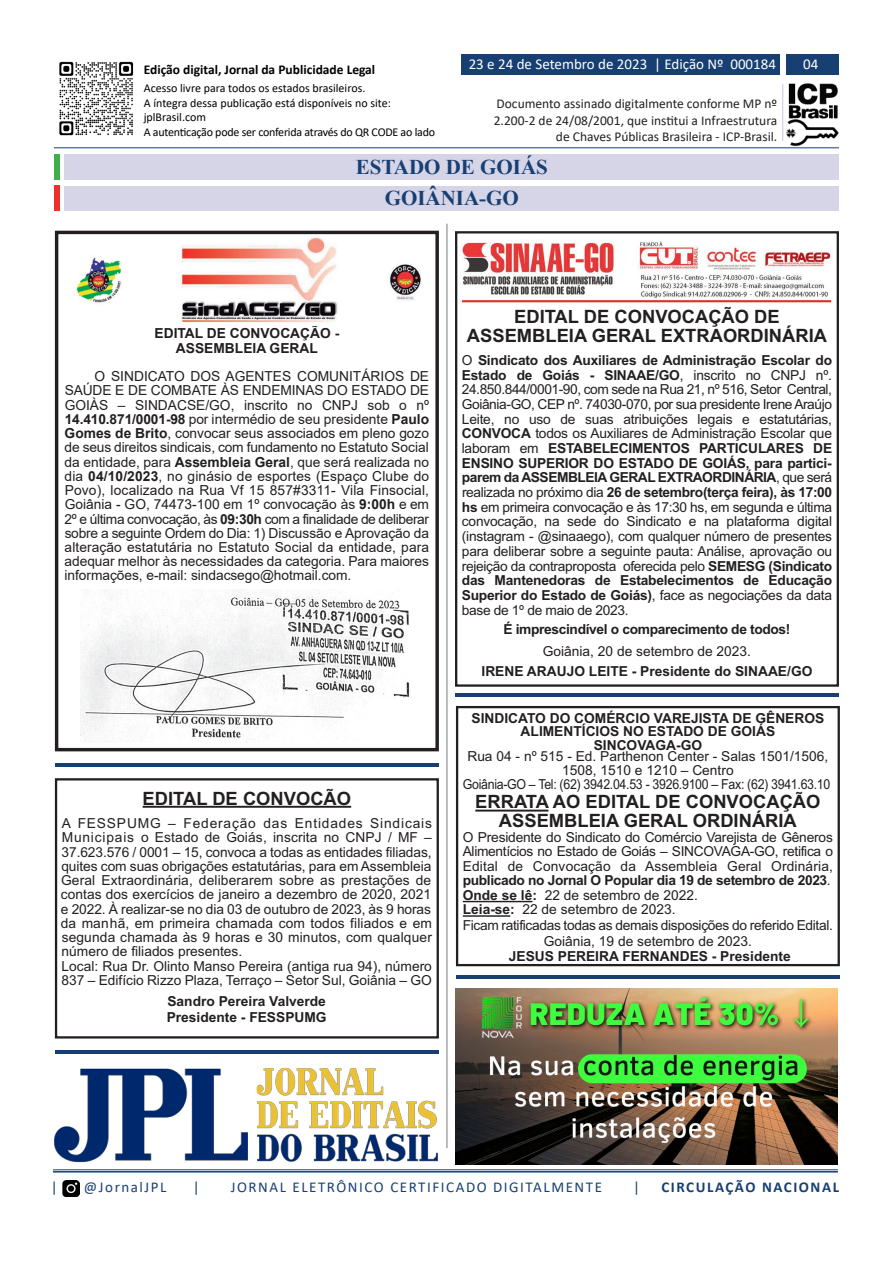
<style>
.page{position:relative;width:893px;height:1263px;background:#fff}
.page>*{position:absolute;margin:0;border:0;box-sizing:border-box;transform-origin:0 0}
.t1{font:700 21px/31.2px "Times New Roman";color:#173f72;text-align:center}
.t2{font:700 18.3px/18.3px "Arial";color:#231f20;text-align:center}
.t3{font:15px "Calibri";letter-spacing:.105em;color:#173f72}
.t4{font:15px "Calibri";color:#fff}
.t5{font:700 15px "Calibri";letter-spacing:.105em;color:#173f72}
.t6{font:13.8px/14.2px "Arial";color:#231f20;text-align:justify}
.t7{font:700 13.8px/13.4px "Arial";color:#231f20;text-align:center}
.t8{font:13.8px "Arial";letter-spacing:-.025em;color:#231f20}
.t9{font:700 13.8px "Arial";letter-spacing:-.025em;color:#231f20}
.t10{font:13.5px/16.2px "Calibri";color:#231f20;text-align:right}
.t11{font:700 13.5px "Calibri";color:#000}
.t12{font:12px/14.4px "Calibri";color:#000}
.s1{font-weight:700}
.s2{font-weight:400}
</style>
<div class="page">
<div style="left:456px;top:706px;width:384px;height:260px;border:2px solid #231f20"></div>
<hr style="left:475px;top:810px;width:73px;height:1px;background:#231f20">
<hr style="left:463px;top:901px;width:69px;height:1px;background:#231f20">
<hr style="left:463px;top:915px;width:47px;height:2px;background:#231f20">
<img style="left:59px;top:61px;width:75px;height:75px">
<img style="left:783px;top:83px;width:56px;height:64px">
<hr style="left:782px;top:84px;width:1px;height:57px;background:#c7c7d9">
<div style="left:786px;top:54px;width:53px;height:21px;background:#173f72"></div>
<div style="left:461px;top:54px;width:319px;height:21px;background:#173f72"></div>
<hr style="left:54px;top:147px;width:785px;height:1px;background:#173f72">
<hr style="left:53px;top:1169px;width:785px;height:1px;background:#173f72">
<hr style="left:53px;top:1171px;width:785px;height:1px;background:#173f72">
<img style="left:62px;top:1180px;width:18px;height:16px">
<div style="left:54px;top:154px;width:6px;height:26px;background:#40ae49"></div>
<div style="left:65px;top:154px;width:774px;height:26px;background:#d5d5e7"></div>
<hr style="left:446px;top:224px;width:1px;height:924px;background:#787a7d">
<div style="left:65px;top:186px;width:774px;height:25px;background:#d5d5e7"></div>
<div style="left:54px;top:185px;width:6px;height:26px;background:#ee2d2d"></div>
<hr style="left:456px;top:976px;width:384px;height:3px;background:#173f72">
<hr style="left:455px;top:693px;width:384px;height:3px;background:#173f72">
<hr style="left:55px;top:763px;width:384px;height:3px;background:#173f72">
<div style="left:55px;top:231px;width:384px;height:520px;border:3px solid #231f20"></div>
<img style="left:76px;top:238px;width:345px;height:85px">
<img style="left:80px;top:589px;width:330px;height:153px">
<img style="left:455px;top:989px;width:383px;height:175px">
<div style="left:455px;top:231px;width:384px;height:456px;border:2px solid #231f20"></div>
<img style="left:461px;top:241px;width:371px;height:61px">
<div style="left:55px;top:778px;width:384px;height:260px;border:2px solid #231f20"></div>
<hr style="left:143px;top:806px;width:208px;height:2px;background:#231f20">
<img style="left:52px;top:1050px;width:395px;height:123px">
<p class="t11" style="left:144px;top:60px;width:233px">Edição digital, Jornal da Publicidade Legal</p>
<p class="t12" style="left:144px;top:81px;width:293px">Acesso livre para todos os estados brasileiros.<br>A íntegra dessa publicação está disponíveis no site: jplBrasil.com<br>A autenticação pode ser conferida através do QR CODE ao lado</p>
<p class="t4" style="left:469px;top:54px;width:309px">23 e 24 de Setembro de 2023 | Edição Nº 000184</p>
<p class="t4" style="left:803px;top:54px;width:17px">04</p>
<p class="t10" style="left:494px;top:95px;width:285px">Documento assinado digitalmente conforme MP nº<br>2.200-2 de 24/08/2001, que institui a Infraestrutura de Chaves Públicas Brasileira - ICP-Brasil.</p>
<h1 class="t1" style="left:356px;top:151px;width:194px">ESTADO DE GOIÁS<br>GOIÂNIA-GO</h1>
<p class="t7" style="left:155px;top:327px;width:186px;line-height:14.2px">EDITAL DE CONVOCAÇÃO -<br>ASSEMBLEIA GERAL</p>
<p class="t6" style="left:65px;top:369px;width:366px;text-indent:30px">O SINDICATO DOS AGENTES COMUNITÁRIOS DE SAÚDE E DE COMBATE ÀS ENDEMINAS DO ESTADO DE GOIÀS – SINDACSE/GO, inscrito no CNPJ sob o nº <span class="s1">14.410.871/0001-98</span> por intermédio de seu presidente <span class="s1">Paulo Gomes de Brito</span>, convocar seus associados em pleno gozo de seus direitos sindicais, com fundamento no Estatuto Social da entidade, para <span class="s1">Assembleia Geral</span>, que será realizada no dia <span class="s1">04/10/2023</span>, no ginásio de esportes (Espaço Clube do Povo), localizado na Rua Vf 15 857#3311- Vila Finsocial, Goiânia - GO, 74473-100 em 1º convocação às <span class="s1">9:00h</span> e em 2º e última convocação, às <span class="s1">09:30h</span> com a finalidade de deliberar sobre a seguinte Ordem do Dia: 1) Discussão e Aprovação da alteração estatutária no Estatuto Social da entidade, para adequar melhor às necessidades da categoria. Para maiores informações, e-mail: sindacsego@hotmail.com.</p>
<h2 class="t2" style="left:143px;top:789px;width:210px">EDITAL DE CONVOCÃO</h2>
<p class="t6" style="left:61px;top:816px;width:373px;text-align:left">A FESSPUMG – Federação das Entidades Sindicais Municipais o Estado de Goiás, inscrita no CNPJ / MF – 37.623.576 / 0001 – 15, convoca a todas as entidades filiadas, quites com suas obrigações estatutárias, para em Assembleia Geral Extraordinária, deliberarem sobre as prestações de contas dos exercícios de janeiro a dezembro de 2020, 2021 e 2022. À realizar-se no dia 03 de outubro de 2023, às 9 horas da manhã, em primeira chamada com todos filiados e em segunda chamada às 9 horas e 30 minutos, com qualquer número de filiados presentes.<br>Local: Rua Dr. Olinto Manso Pereira (antiga rua 94), número 837 – Edifício Rizzo Plaza, Terraço – Setor Sul, Goiânia – GO</p>
<p class="t7" style="left:167px;top:993px;width:161px;line-height:16.4px;text-align:left">Sandro Pereira Valverde<br>Presidente - FESSPUMG</p>
<h2 class="t2" style="left:467px;top:307px;width:362px;line-height:19px">EDITAL DE CONVOCAÇÃO DE<br>ASSEMBLEIA GERAL EXTRAORDINÁRIA</h2>
<p class="t6" style="left:462px;top:352px;width:372px;line-height:14.7px">O <span class="s1">Sindicato dos Auxiliares de Administração Escolar do Estado de Goiás - SINAAE/GO</span>, inscrito no CNPJ nº.<br>24.850.844/0001-90, com sede na Rua 21, nº 516, Setor Central, Goiânia-GO, CEP nº. 74030-070, por sua presidente Irene Araújo Leite, no uso de suas atribuições legais e estatutárias, <span class="s1">CONVOCA</span> todos os Auxiliares de Administração Escolar que laboram em <span class="s1">ESTABELECIMENTOS PARTICULARES DE ENSINO SUPERIOR DO ESTADO DE GOIÁS, para partici&shy;parem da ASSEMBLEIA GERAL EXTRAORDINÁRIA</span>, que será realizada no próximo dia <span class="s1">26 de setembro(terça feira), às 17:00 hs</span> em primeira convocação e às 17:30 hs, em segunda e última convocação, na sede do Sindicato e na plataforma digital (instagram - @sinaaego), com qualquer número de presentes para deliberar sobre a seguinte pauta: Análise, aprovação ou rejeição da contraproposta oferecida pelo <span class="s1">SEMESG (Sindicato das Mantenedoras de Estabelecimentos de Educação Superior do Estado de Goiás)</span>, face as negociações da data base de 1º de maio de 2023.</p>
<p class="t9" style="left:503px;top:619px;width:289px">É imprescindível o comparecimento de todos!</p>
<p class="t6" style="left:543px;top:644px;width:210px">Goiânia, 20 de setembro de 2023.</p>
<p class="t7" style="left:481px;top:664px;width:332px">IRENE ARAUJO LEITE - Presidente do SINAAE/GO</p>
<p class="t7" style="left:471px;top:711px;width:354px">SINDICATO DO COMÉRCIO VAREJISTA DE GÊNEROS<br>ALIMENTÍCIOS NO ESTADO DE GOIÁS<br>SINCOVAGA-GO</p>
<p class="t6" style="left:463px;top:749px;width:369px;line-height:13.8px;text-align:center">Rua 04 - nº 515 - Ed. Parthenon Center - Salas 1501/1506,<br>1508, 1510 e 1210 – Centro<br>Goiânia-GO – Tel: (62) 3942.04.53 - 3926.9100 – Fax: (62) 3941.63.10</p>
<h2 class="t2" style="left:475px;top:793px;width:347px">ERRATA AO EDITAL DE CONVOCAÇÃO<br>ASSEMBLEIA GERAL ORDINÁRIA</h2>
<p class="t6" style="left:463px;top:830px;width:372px">O Presidente do Sindicato do Comércio Varejista de Gêneros</p>
<p class="t8" style="left:463px;top:842px;width:372px">Alimentícios no Estado de Goiás – SINCOVAGA-GO, retifica o</p>
<p class="t6" style="left:463px;top:859px;width:372px">Edital de Convocação da Assembleia Geral Ordinária,</p>
<p class="t9" style="left:463px;top:871px;width:370px">publicado no Jornal O Popular dia 19 de setembro de 2023<span class="s2">.</span></p>
<p class="t6" style="left:463px;top:888px;width:237px"><span class="s1">Onde se lê:</span> 22 de setembro de 2022.</p>
<p class="t6" style="left:463px;top:902px;width:214px"><span class="s1">Leia-se:</span> 22 de setembro de 2023.</p>
<p class="t8" style="left:463px;top:915px;width:372px">Ficam ratificadas todas as demais disposições do referido Edital.</p>
<p class="t6" style="left:544px;top:934px;width:210px">Goiânia, 19 de setembro de 2023.</p>
<p class="t7" style="left:509px;top:950px;width:283px">JESUS PEREIRA FERNANDES - Presidente</p>
<p class="t3" style="left:51px;top:1177px;width:8px">|</p>
<p class="t3" style="left:84px;top:1177px;width:84px">@JornalJPL</p>
<p class="t3" style="left:193px;top:1177px;width:8px">|</p>
<p class="t3" style="left:231px;top:1177px;width:373px">JORNAL ELETRÔNICO CERTIFICADO DIGITALMENTE</p>
<p class="t3" style="left:633px;top:1177px;width:8px">|</p>
<p class="t5" style="left:661px;top:1177px;width:179px">CIRCULAÇÃO NACIONAL</p>
</div>
